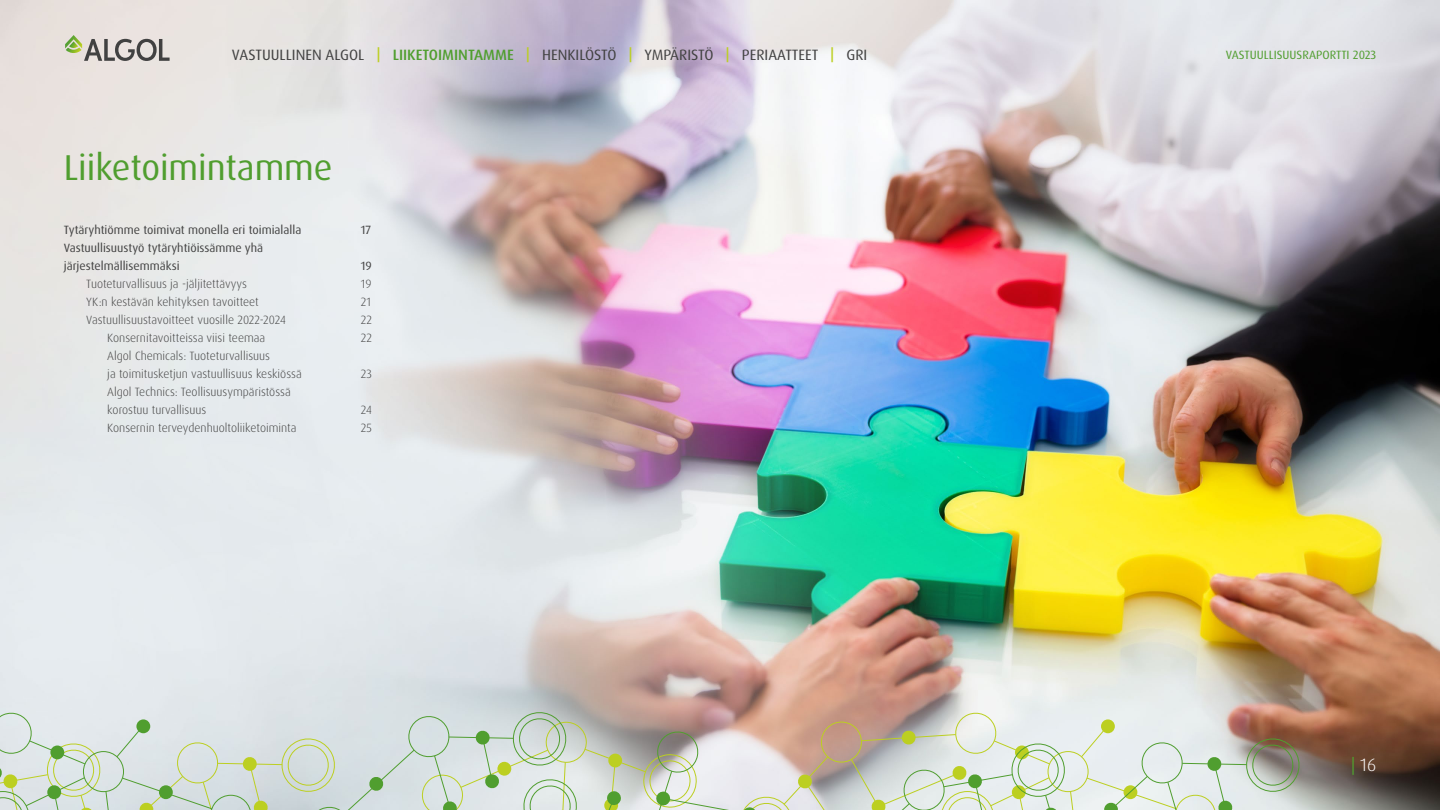
<style>
.page{position:relative;width:1440px;height:810px;background:#fff}
.page>*{position:absolute;margin:0;border:0;box-sizing:border-box;transform-origin:0 0}
.t1{font:36px "Dax Pro";letter-spacing:-.005em;color:#509e2f}
.t2{font:300 18px "Dax Pro";color:#fff}
.t3{font:15px "Dax Pro";color:#414141}
.t4{font:300 12px/18px "Dax Pro";color:#414141}
.t5{font:12px/18px "Dax Pro";color:#414141}
.t6{font:12px "Dax Pro";color:#509e2f}
.s1{font-weight:500;color:#bccf21}
.s2{font-weight:500;color:#509e2f}
.s3{font-weight:400;color:#509e2f}
</style>
<div class="page">
<img style="left:0;top:0;width:1440px;height:810px">
<svg style="left:0;top:712px;width:1299px;height:98px;background:#d1d5cc"></svg>
<svg style="left:65px;top:35px;width:105px;height:26px;background:#b6b4aa"></svg>
<p class="t3" style="left:232px;top:45px;width:637px">VASTUULLINEN ALGOL <span class="s1">|</span> <span class="s2">LIIKETOIMINTAMME</span> <span class="s1">|</span> HENKILÖSTÖ <span class="s1">|</span> YMPÄRISTÖ <span class="s1">|</span> PERIAATTEET <span class="s1">|</span> GRI</p>
<p class="t6" style="left:1226px;top:47px;width:152px">VASTUULLISUUSRAPORTTI 2023</p>
<h1 class="t1" style="left:64px;top:144px;width:270px">Liiketoimintamme</h1>
<p class="t5" style="left:64px;top:221px;width:239px">Tytäryhtiömme toimivat monella eri toimialalla</p>
<p class="t5" style="left:361px;top:221px;width:12px">17</p>
<p class="t5" style="left:64px;top:239px;width:201px">Vastuullisuustyö tytäryhtiöissämme yhä järjestelmällisemmäksi</p>
<p class="t5" style="left:361px;top:257px;width:13px">19</p>
<p class="t4" style="left:86px;top:275px;width:162px">Tuoteturvallisuus ja -jäljitettävyys</p>
<p class="t4" style="left:361px;top:275px;width:12px">19</p>
<p class="t4" style="left:86px;top:293px;width:174px">YK:n kestävän kehityksen tavoitteet</p>
<p class="t4" style="left:361px;top:293px;width:12px">21</p>
<p class="t4" style="left:86px;top:311px;width:201px">Vastuullisuustavoitteet vuosille 2022-2024</p>
<p class="t4" style="left:361px;top:311px;width:13px">22</p>
<p class="t4" style="left:107px;top:329px;width:160px">Konsernitavoitteissa viisi teemaa</p>
<p class="t4" style="left:361px;top:329px;width:13px">22</p>
<p class="t4" style="left:107px;top:347px;width:196px">Algol Chemicals: Tuoteturvallisuus<br>ja toimitusketjun vastuullisuus keskiössä</p>
<p class="t4" style="left:361px;top:365px;width:13px">23</p>
<p class="t4" style="left:107px;top:383px;width:185px">Algol Technics: Teollisuusympäristössä korostuu turvallisuus</p>
<p class="t4" style="left:361px;top:401px;width:13px">24</p>
<p class="t4" style="left:107px;top:419px;width:191px">Konsernin terveydenhuoltoliiketoiminta</p>
<p class="t4" style="left:361px;top:419px;width:13px">25</p>
<h2 class="t2" style="left:1351px;top:753px;width:27px"><span class="s3">|</span> 16</h2>
</div>
